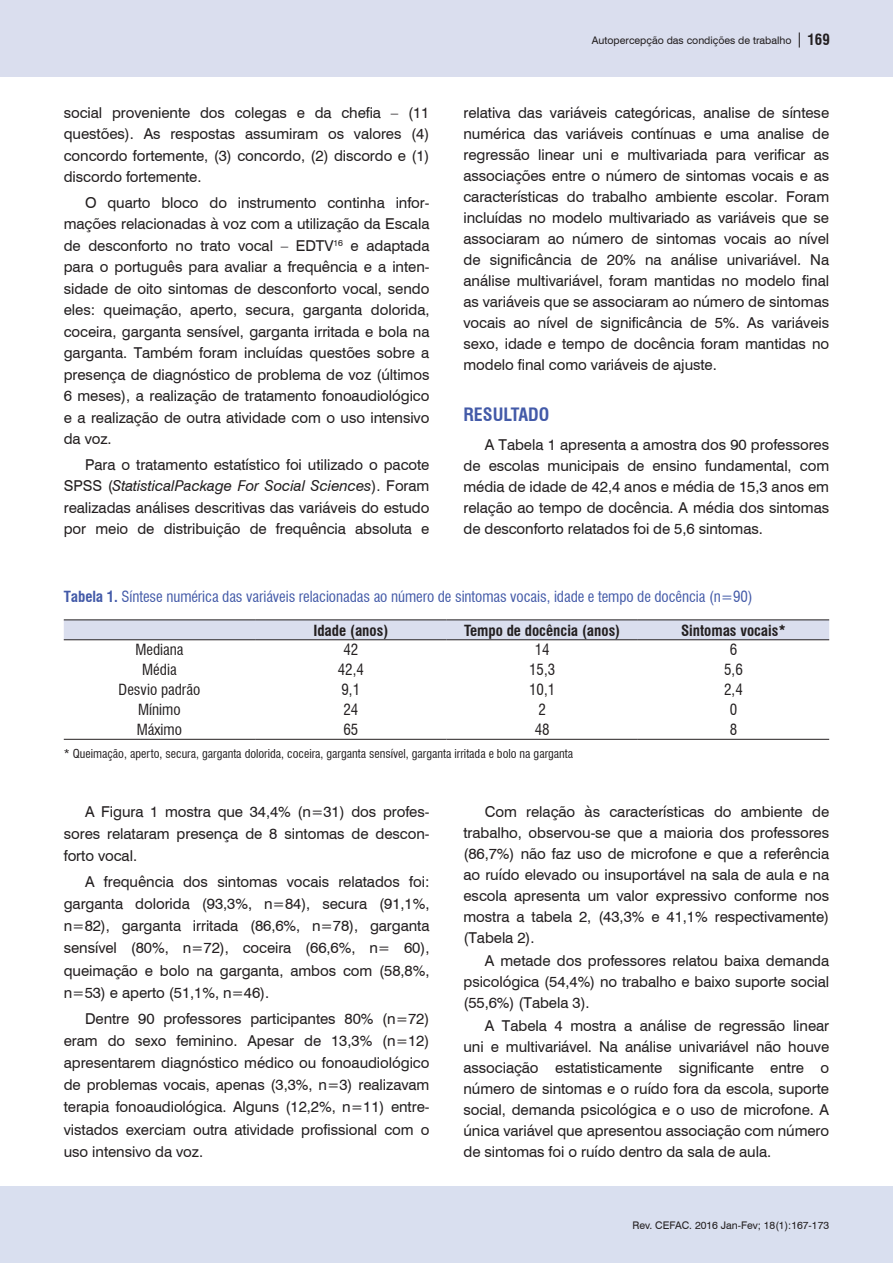
<style>
.page{position:relative;width:893px;height:1263px;background:#fff}
.page>*{position:absolute;margin:0;border:0;box-sizing:border-box;transform-origin:0 0}
.Nivel_1{font:700 condensed 18px "Swiss 721 BT";color:#435aa8}
.Corpo_do_texto{font:15px/21px "Swiss 721 BT";letter-spacing:-.005em;color:#231f20;text-align:justify}
.Titulo_tabelas_e_gr{font:condensed 15px "Swiss 721 BT";letter-spacing:-.005em;color:#435aa8}
.Texto_tabelas{font:condensed 15px "Swiss 721 BT";color:#231f20}
.Texto_tabelas-2{font:700 condensed 15px "Swiss 721 BT";color:#231f20}
.Legendas{font:condensed 12px "Swiss 721 BT";color:#231f20}
.Cabeço_título_direi{font:10.5px "Swiss 721 BT";color:#231f20}
.s1{font-style:italic}
.s2{font-size:15px}
.s3{font-weight:700;font-stretch:condensed;font-size:15px}
.s4{font-weight:700}
</style>
<div class="page">
<div style="left:0;top:0;width:893px;height:77px;background:#dadeee"></div>
<div style="left:0;top:1186px;width:893px;height:77px;background:#d9dfef"></div>
<div style="left:64px;top:620px;width:765px;height:19px;background:#dadeee"></div>
<svg style="left:64px;top:738px;width:765px;height:1px"></svg>
<hr style="left:64px;top:619px;width:191px;height:1px;background:#231f20">
<hr style="left:255px;top:619px;width:191px;height:1px;background:#231f20">
<hr style="left:446px;top:619px;width:192px;height:1px;background:#231f20">
<hr style="left:638px;top:619px;width:191px;height:1px;background:#231f20">
<hr style="left:64px;top:639px;width:191px;height:1px;background:#231f20">
<hr style="left:255px;top:639px;width:191px;height:1px;background:#231f20">
<hr style="left:446px;top:639px;width:192px;height:1px;background:#231f20">
<hr style="left:638px;top:639px;width:191px;height:1px;background:#231f20">
<hr style="left:64px;top:739px;width:191px;height:1px;background:#231f20">
<hr style="left:255px;top:739px;width:191px;height:1px;background:#231f20">
<hr style="left:446px;top:739px;width:192px;height:1px;background:#231f20">
<hr style="left:638px;top:739px;width:191px;height:1px;background:#231f20">
<p class="Corpo_do_texto" style="left:64px;top:101px;width:367px;line-height:21.5px">social proveniente dos colegas e da chefia – (11 questões). As respostas assumiram os valores (4) concordo fortemente, (3) concordo, (2) discordo e (1) discordo fortemente.</p>
<p class="Corpo_do_texto" style="left:64px;top:191px;width:367px;line-height:21.5px;text-indent:21px">O quarto bloco do instrumento continha infor&shy;mações relacionadas à voz com a utilização da Escala de desconforto no trato vocal – EDTV<sup>16</sup> e adaptada para o português para avaliar a frequência e a inten&shy;sidade de oito sintomas de desconforto vocal, sendo eles: queimação, aperto, secura, garganta dolorida, coceira, garganta sensível, garganta irritada e bola na garganta. Também foram incluídas questões sobre a presença de diagnóstico de problema de voz (últimos 6 meses), a realização de tratamento fonoaudiológico e a realização de outra atividade com o uso intensivo da voz.</p>
<p class="Corpo_do_texto" style="left:64px;top:453px;width:367px;line-height:21.5px;text-indent:21px">Para o tratamento estatístico foi utilizado o pacote SPSS (<span class="s1">StatisticalPackage For Social Sciences</span>). Foram realizadas análises descritivas das variáveis do estudo por meio de distribuição de frequência absoluta e</p>
<p class="Cabeço_título_direi" style="left:592px;top:33px;width:240px">Autopercepção das condições de trabalho <span class="s2">|</span> <span class="s3">169</span></p>
<p class="Corpo_do_texto" style="left:463px;top:101px;width:367px">relativa das variáveis categóricas, analise de síntese numérica das variáveis contínuas e uma analise de regressão linear uni e multivariada para verificar as associações entre o número de sintomas vocais e as características do trabalho ambiente escolar. Foram incluídas no modelo multivariado as variáveis que se associaram ao número de sintomas vocais ao nível de significância de 20% na análise univariável. Na análise multivariável, foram mantidas no modelo final as variáveis que se associaram ao número de sintomas vocais ao nível de significância de 5%. As variáveis sexo, idade e tempo de docência foram mantidas no modelo final como variáveis de ajuste.</p>
<p class="Nivel_1" style="left:463px;top:404px;width:87px">RESULTADO</p>
<p class="Corpo_do_texto" style="left:463px;top:434px;width:367px;text-indent:21px">A Tabela 1 apresenta a amostra dos 90 professores de escolas municipais de ensino fundamental, com média de idade de 42,4 anos e média de 15,3 anos em relação ao tempo de docência. A média dos sintomas de desconforto relatados foi de 5,6 sintomas.</p>
<p class="Titulo_tabelas_e_gr" style="left:64px;top:588px;width:690px"><span class="s4">Tabela 1.</span> Síntese numérica das variáveis relacionadas ao número de sintomas vocais, idade e tempo de docência (n=90)</p>
<p class="Texto_tabelas-2" style="left:313px;top:621px;width:76px">Idade (anos)</p>
<p class="Texto_tabelas-2" style="left:464px;top:621px;width:158px">Tempo de docência (anos)</p>
<p class="Texto_tabelas-2" style="left:681px;top:621px;width:106px">Sintomas vocais*</p>
<p class="Texto_tabelas" style="left:135px;top:641px;width:50px">Mediana</p>
<p class="Texto_tabelas" style="left:343px;top:641px;width:16px">42</p>
<p class="Texto_tabelas" style="left:535px;top:641px;width:16px">14</p>
<p class="Texto_tabelas" style="left:730px;top:641px;width:9px">6</p>
<p class="Texto_tabelas" style="left:142px;top:661px;width:36px">Média</p>
<p class="Texto_tabelas" style="left:338px;top:661px;width:28px">42,4</p>
<p class="Texto_tabelas" style="left:529px;top:661px;width:28px">15,3</p>
<p class="Texto_tabelas" style="left:724px;top:661px;width:20px">5,6</p>
<p class="Texto_tabelas" style="left:119px;top:681px;width:83px">Desvio padrão</p>
<p class="Texto_tabelas" style="left:341px;top:681px;width:20px">9,1</p>
<p class="Texto_tabelas" style="left:529px;top:681px;width:28px">10,1</p>
<p class="Texto_tabelas" style="left:724px;top:681px;width:20px">2,4</p>
<p class="Texto_tabelas" style="left:138px;top:701px;width:44px">Mínimo</p>
<p class="Texto_tabelas" style="left:343px;top:701px;width:16px">24</p>
<p class="Texto_tabelas" style="left:538px;top:701px;width:9px">2</p>
<p class="Texto_tabelas" style="left:730px;top:701px;width:9px">0</p>
<p class="Texto_tabelas" style="left:137px;top:721px;width:47px">Máximo</p>
<p class="Texto_tabelas" style="left:343px;top:721px;width:16px">65</p>
<p class="Texto_tabelas" style="left:535px;top:721px;width:16px">48</p>
<p class="Texto_tabelas" style="left:730px;top:721px;width:9px">8</p>
<p class="Legendas" style="left:64px;top:747px;width:511px">* Queimação, aperto, secura, garganta dolorida, coceira, garganta sensível, garganta irritada e bolo na garganta</p>
<p class="Corpo_do_texto" style="left:64px;top:800px;width:367px;line-height:22px;text-indent:21px">A Figura 1 mostra que 34,4% (n=31) dos profes&shy;sores relataram presença de 8 sintomas de descon&shy;forto vocal.</p>
<p class="Corpo_do_texto" style="left:64px;top:870px;width:367px;line-height:22px;text-indent:21px">A frequência dos sintomas vocais relatados foi: garganta dolorida (93,3%, n=84), secura (91,1%, n=82), garganta irritada (86,6%, n=78), garganta sensível (80%, n=72), coceira (66,6%, n= 60), queimação e bolo na garganta, ambos com (58,8%, n=53) e aperto (51,1%, n=46).</p>
<p class="Corpo_do_texto" style="left:64px;top:1007px;width:367px;line-height:22px;text-indent:21px">Dentre 90 professores participantes 80% (n=72) eram do sexo feminino. Apesar de 13,3% (n=12) apresentarem diagnóstico médico ou fonoaudiológico de problemas vocais, apenas (3,3%, n=3) realizavam terapia fonoaudiológica. Alguns (12,2%, n=11) entre&shy;vistados exerciam outra atividade profissional com o uso intensivo da voz.</p>
<p class="Corpo_do_texto" style="left:463px;top:800px;width:367px;text-indent:21px">Com relação às características do ambiente de trabalho, observou-se que a maioria dos professores (86,7%) não faz uso de microfone e que a referência ao ruído elevado ou insuportável na sala de aula e na escola apresenta um valor expressivo conforme nos mostra a tabela 2, (43,3% e 41,1% respectivamente) (Tabela 2).</p>
<p class="Corpo_do_texto" style="left:463px;top:949px;width:367px;text-indent:21px">A metade dos professores relatou baixa demanda psicológica (54,4%) no trabalho e baixo suporte social (55,6%) (Tabela 3).</p>
<p class="Corpo_do_texto" style="left:463px;top:1014px;width:367px;text-indent:21px">A Tabela 4 mostra a análise de regressão linear uni e multivariável. Na análise univariável não houve associação estatisticamente significante entre o número de sintomas e o ruído fora da escola, suporte social, demanda psicológica e o uso de microfone. A única variável que apresentou associação com número de sintomas foi o ruído dentro da sala de aula.</p>
<p class="Cabeço_título_direi" style="left:632px;top:1218px;width:198px">Rev. CEFAC. 2016 Jan-Fev; 18(1):167-173</p>
</div>
